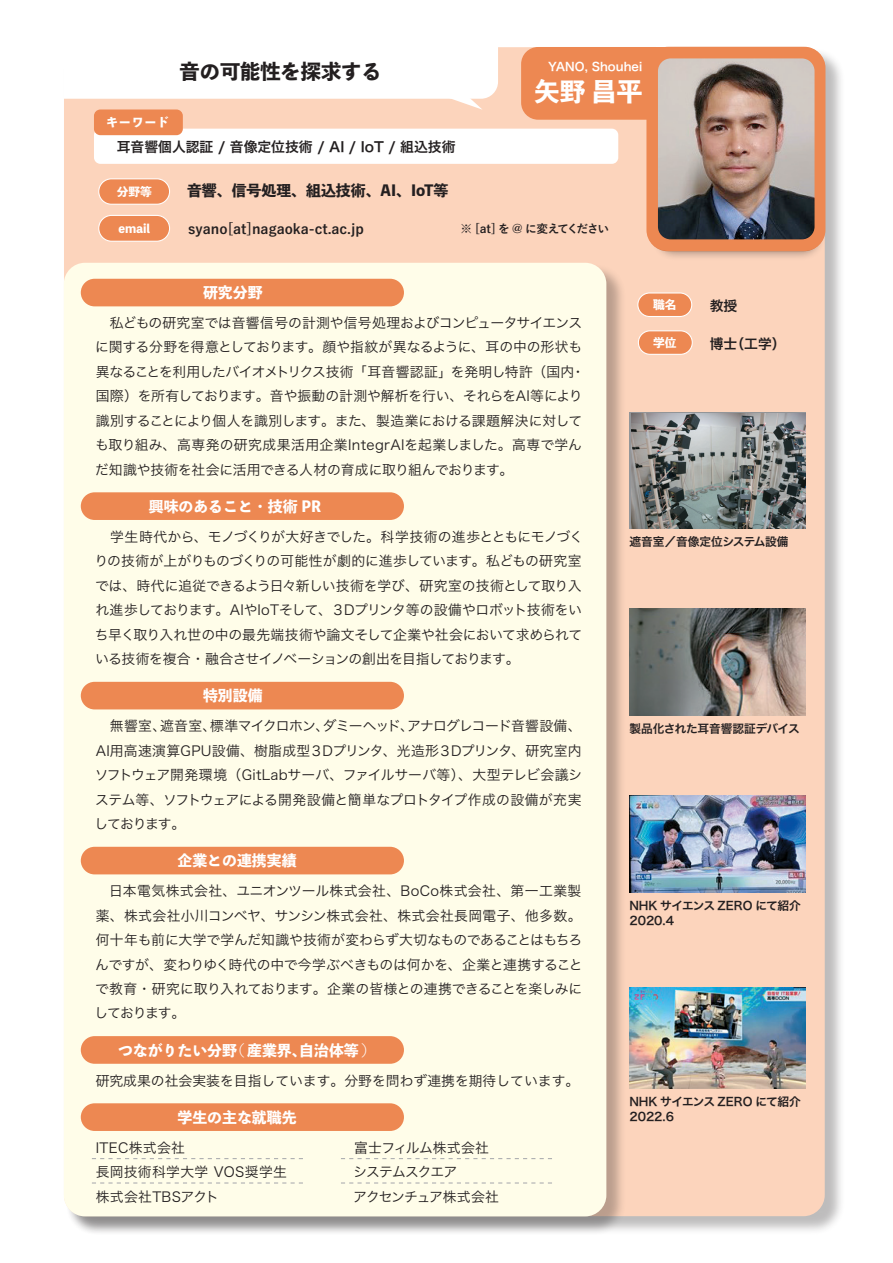
<style>
.page{position:relative;width:893px;height:1263px;background:#fff}
.page>*{position:absolute;margin:0;border:0;box-sizing:border-box;transform-origin:0 0}
.t1{font:800 25.5px "Toppan Bunkyu Midashi Gothic Std N";color:#fff}
.t2{font:800 20.25px "Toppan Bunkyu Midashi Gothic Std N";color:#231f20}
.t3{font:800 14.85px "Toppan Bunkyu Midashi Gothic Std N";color:#fff}
.t4{font:800 14.85px "Toppan Bunkyu Midashi Gothic Std N";color:#231f20}
.t5{font:13.8px/24.5px "Hira Kaku Pro W3";letter-spacing:-.015em;color:#231f20;text-align:justify}
.t6{font:13.8px "Hira Kaku Pro W3";letter-spacing:.025em;color:#231f20}
.t7{font:13.8px "Hira Kaku Pro W6";color:#231f20}
.t8{font:700 13.8px "Yu Go";color:#231f20}
.t9{font:13.8px "Hira Kaku Pro W3";letter-spacing:-.065em;color:#231f20}
.t10{font:13.8px "Hira Kaku Pro N W6";color:#231f20}
.t11{font:800 12.75px "Toppan Bunkyu Midashi Gothic Std N";color:#fff}
.t12{font:11.7px/14.9px "Hira Kaku Pro N W6";color:#231f20}
.t13{font:11.7px "Hira Kaku Pro N W6";letter-spacing:-.025em;color:#231f20}
.t14{font:700 11.7px "Yu Go";letter-spacing:-.1em;color:#231f20}
.t15{font:800 11.7px "Toppan Bunkyu Midashi Gothic Std N";color:#fff}
.t16{font:11.7px "Hira Kaku Pro W6";color:#fff}
</style>
<div class="page">
<div style="left:66px;top:48px;width:779px;height:1187px;background:#231f20;opacity:.3"></div>
<div style="left:64px;top:47px;width:761px;height:1169px;background:#fcd4bc;border-radius:21px"></div>
<div style="left:66px;top:264px;width:560px;height:971px;background:#231f20;opacity:.3"></div>
<div style="left:64px;top:263px;width:542px;height:953px;background:#fffde9;border-radius:21px"></div>
<div style="left:94px;top:129px;width:524px;height:35px;background:#fff;border-radius:6px"></div>
<div style="left:94px;top:109px;width:89px;height:26px;background:#ed8852;border-radius:6px"></div>
<div style="left:99px;top:179px;width:71px;height:25px;background:#ed8852;border-radius:13px"></div>
<div style="left:98px;top:178px;width:72px;height:27px;border:1px solid #fff;border-radius:13px"></div>
<div style="left:638px;top:293px;width:54px;height:23px;background:#ed8852;border-radius:12px"></div>
<div style="left:637px;top:292px;width:55px;height:25px;border:1px solid #fff;border-radius:12px"></div>
<div style="left:81px;top:279px;width:323px;height:27px;background:#ed8852;border-radius:14px"></div>
<div style="left:638px;top:331px;width:54px;height:23px;background:#ed8852;border-radius:12px"></div>
<div style="left:638px;top:330px;width:55px;height:25px;border:1px solid #fff;border-radius:12px"></div>
<div style="left:99px;top:215px;width:71px;height:26px;background:#ed8852;border-radius:13px"></div>
<div style="left:98px;top:215px;width:72px;height:27px;border:1px solid #fff;border-radius:13px"></div>
<div style="left:81px;top:847px;width:323px;height:27px;background:#ed8852;border-radius:14px"></div>
<div style="left:81px;top:682px;width:323px;height:27px;background:#ed8852;border-radius:14px"></div>
<div style="left:81px;top:492px;width:323px;height:28px;background:#ed8852;border-radius:14px"></div>
<img style="left:631px;top:413px;width:175px;height:116px">
<img style="left:629px;top:609px;width:177px;height:107px">
<img style="left:629px;top:796px;width:177px;height:96px">
<img style="left:629px;top:988px;width:177px;height:100px">
<svg style="left:92px;top:1158px;width:211px;height:1px"></svg>
<svg style="left:92px;top:1182px;width:211px;height:1px"></svg>
<svg style="left:341px;top:1158px;width:211px;height:1px"></svg>
<svg style="left:341px;top:1182px;width:211px;height:1px"></svg>
<div style="left:81px;top:1103px;width:323px;height:28px;background:#ed8852;border-radius:14px"></div>
<svg style="left:64px;top:47px;width:434px;height:63px"></svg>
<div style="left:650px;top:46px;width:176px;height:215px;background:#231f20;opacity:.4"></div>
<svg style="left:521px;top:47px;width:304px;height:204px"></svg>
<div style="left:81px;top:1036px;width:323px;height:28px;background:#ed8852;border-radius:14px"></div>
<p class="t11" style="left:106px;top:112px;width:65px">キーワード</p>
<p class="t2" style="left:180px;top:56px;width:203px">音の可能性を探求する</p>
<p class="t16" style="left:548px;top:56px;width:95px">YANO, Shouhei</p>
<p class="t1" style="left:534px;top:71px;width:109px">矢野 昌平</p>
<p class="t7" style="left:117px;top:135px;width:340px">耳音響個人認証 / 音像定位技術 / AI / IoT / 組込技術</p>
<p class="t15" style="left:117px;top:183px;width:37px">分野等</p>
<p class="t15" style="left:118px;top:219px;width:33px">email</p>
<p class="t4" style="left:187px;top:179px;width:263px">音響、信号処理、組込技術、AI、IoT等</p>
<p class="t8" style="left:188px;top:221px;width:177px">syano[at]nagaoka-ct.ac.jp</p>
<p class="t14" style="left:460px;top:222px;width:150px">※ [at] を @ に変えてください</p>
<p class="t3" style="left:203px;top:281px;width:61px">研究分野</p>
<p class="t5" style="left:95px;top:309px;width:491px;text-align:left">　私どもの研究室では音響信号の計測や信号処理およびコンピュータサイエンスに関する分野を得意としております。顔や指紋が異なるように、耳の中の形状も異なることを利用したバイオメトリクス技術「耳音響認証」を発明し特許（国内・国際）を所有しております。音や振動の計測や解析を行い、それらをAI等により識別することにより個人を識別します。また、製造業における課題解決に対しても取り組み、高専発の研究成果活用企業IntegrAIを起業しました。高専で学んだ知識や技術を社会に活用できる人材の育成に取り組んでおります。</p>
<p class="t3" style="left:149px;top:495px;width:174px">興味のあること・技術 PR</p>
<p class="t5" style="left:95px;top:523px;width:490px;text-align:left">　学生時代から、モノづくりが大好きでした。科学技術の進歩とともにモノづくりの技術が上がりものづくりの可能性が劇的に進歩しています。私どもの研究室では、時代に追従できるよう日々新しい技術を学び、研究室の技術として取り入れ進歩しております。AIやIoTそして、３Dプリンタ等の設備やロボット技術をいち早く取り入れ世の中の最先端技術や論文そして企業や社会において求められている技術を複合・融合させイノベーションの創出を目指しております。</p>
<p class="t3" style="left:203px;top:684px;width:61px">特別設備</p>
<p class="t5" style="left:95px;top:713px;width:489px">　無響室、遮音室、標準マイクロホン、ダミーヘッド、アナログレコード音響設備、AI用高速演算GPU設備、樹脂成型３Dプリンタ、光造形３Dプリンタ、研究室内ソフトウェア開発環境（GitLabサーバ、ファイルサーバ等）、大型テレビ会議システム等、ソフトウェアによる開発設備と簡単なプロトタイプ作成の設備が充実しております。</p>
<p class="t3" style="left:178px;top:849px;width:121px">企業との連携実績</p>
<p class="t5" style="left:95px;top:878px;width:489px">　日本電気株式会社、ユニオンツール株式会社、BoCo株式会社、第一工業製薬、株式会社小川コンベヤ、サンシン株式会社、株式会社長岡電子、他多数。何十年も前に大学で学んだ知識や技術が変わらず大切なものであることはもちろんですが、変わりゆく時代の中で今学ぶべきものは何かを、企業と連携することで教育・研究に取り入れております。企業の皆様との連携できることを楽しみにしております。</p>
<p class="t3" style="left:118px;top:1038px;width:250px">つながりたい分野 ( 産業界、自治体等 )</p>
<p class="t5" style="left:96px;top:1067px;width:485px">研究成果の社会実装を目指しています。分野を問わず連携を期待しています。</p>
<p class="t3" style="left:178px;top:1106px;width:121px">学生の主な就職先</p>
<p class="t6" style="left:96px;top:1135px;width:91px">ITEC株式会社</p>
<p class="t6" style="left:96px;top:1160px;width:193px">長岡技術科学大学 VOS奨学生</p>
<p class="t6" style="left:96px;top:1184px;width:125px">株式会社TBSアクト</p>
<p class="t5" style="left:354px;top:1134px;width:137px">富士フィルム株式会社</p>
<p class="t9" style="left:353px;top:1160px;width:106px">システムスクエア</p>
<p class="t9" style="left:353px;top:1184px;width:147px">アクセンチュア株式会社</p>
<p class="t15" style="left:653px;top:296px;width:25px">職名</p>
<p class="t10" style="left:710px;top:293px;width:29px">教授</p>
<p class="t15" style="left:653px;top:334px;width:25px">学位</p>
<p class="t10" style="left:710px;top:331px;width:78px">博士（工学）</p>
<p class="t12" style="left:629px;top:534px;width:161px">遮音室／音像定位システム設備</p>
<p class="t13" style="left:629px;top:718px;width:172px">製品化された耳音響認証デバイス</p>
<p class="t12" style="left:629px;top:898px;width:185px">NHK サイエンス ZERO にて紹介　<br>2020.4</p>
<p class="t12" style="left:629px;top:1094px;width:185px">NHK サイエンス ZERO にて紹介　<br>2022.6</p>
</div>
